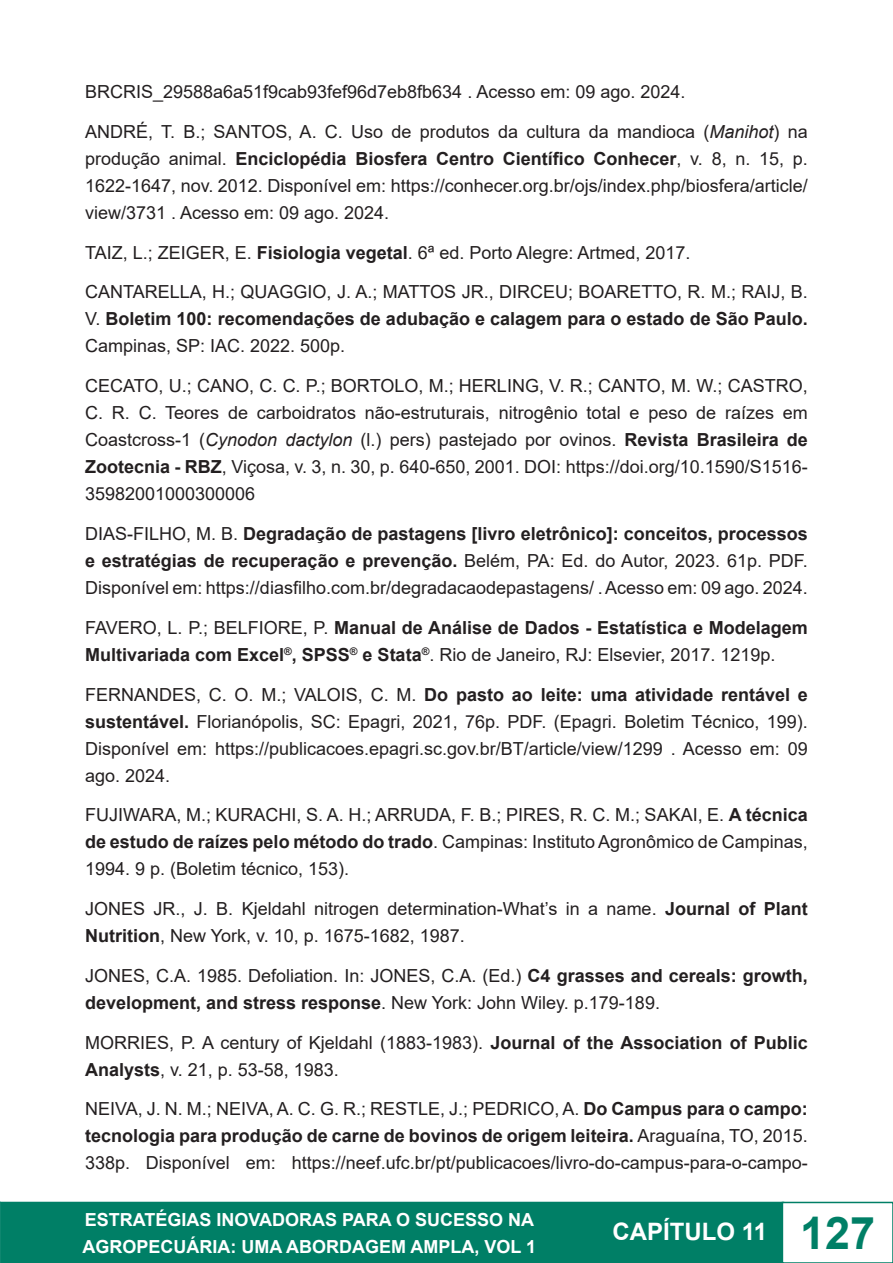
<style>
.page{position:relative;width:893px;height:1263px;background:#fff}
.page>*{position:absolute;margin:0;border:0;box-sizing:border-box;transform-origin:0 0}
.t1{font:700 24px "Arial";color:#fff}
.t2{font:18px/27px "Arial";color:#231f20;text-align:justify}
.t3{font:700 18px/27px "Arial";color:#231f20}
.t4{font:700 18px/27px "Arial";color:#fff}
.s1{font-style:italic}
.s2{font-weight:700}
.s3{font-weight:400}
.s4{font-size:45px;color:#007f66}
</style>
<div class="page">
<div style="left:1px;top:1202px;width:782px;height:60px;background:#007f66"></div>
<div style="left:0;top:1202px;width:784px;height:61px;border:2px solid #007f66"></div>
<svg style="left:0;top:1202px;width:1px;height:61px"></svg>
<div style="left:782px;top:1202px;width:111px;height:61px;border:2px solid #007f66"></div>
<p class="t2" style="left:85px;top:78px;width:602px">BRCRIS_29588a6a51f9cab93fef96d7eb8fb634 . Acesso em: 09 ago. 2024.</p>
<p class="t2" style="left:85px;top:118px;width:724px">ANDRÉ, T. B.; SANTOS, A. C. Uso de produtos da cultura da mandioca (<span class="s1">Manihot</span>) na produção animal. <span class="s2">Enciclopédia Biosfera Centro Científico Conhecer</span>, v. 8, n. 15, p.<br>1622-1647, nov. 2012. Disponível em: https://conhecer.org.br/ojs/index.php/biosfera/article/ view/3731 . Acesso em: 09 ago. 2024.</p>
<p class="t2" style="left:85px;top:239px;width:607px">TAIZ, L.; ZEIGER, E. <span class="s2">Fisiologia vegetal</span>. 6ª ed. Porto Alegre: Artmed, 2017.</p>
<p class="t2" style="left:85px;top:278px;width:724px">CANTARELLA, H.; QUAGGIO, J. A.; MATTOS JR., DIRCEU; BOARETTO, R. M.; RAIJ, B.<br>V. <span class="s2">Boletim 100: recomendações de adubação e calagem para o estado de São Paulo.<br></span>Campinas, SP: IAC. 2022. 500p.</p>
<p class="t2" style="left:85px;top:372px;width:724px">CECATO, U.; CANO, C. C. P.; BORTOLO, M.; HERLING, V. R.; CANTO, M. W.; CASTRO, C. R. C. Teores de carboidratos não-estruturais, nitrogênio total e peso de raízes em Coastcross-1 (<span class="s1">Cynodon dactylon</span> (l.) pers) pastejado por ovinos. <span class="s2">Revista Brasileira de Zootecnia - RBZ</span>, Viçosa, v. 3, n. 30, p. 640-650, 2001. DOI: https://doi.org/10.1590/S1516- 35982001000300006</p>
<p class="t2" style="left:85px;top:520px;width:724px">DIAS-FILHO, M. B. <span class="s2">Degradação de pastagens [livro eletrônico]: conceitos, processos e estratégias de recuperação e prevenção.</span> Belém, PA: Ed. do Autor, 2023. 61p. PDF.<br>Disponível em: https://diasfilho.com.br/degradacaodepastagens/ . Acesso em: 09 ago. 2024.</p>
<p class="t3" style="left:85px;top:614px;width:724px"><span class="s3">FAVERO, L. P.; BELFIORE, P.</span> Manual de Análise de Dados - Estatística e Modelagem<br>Multivariada com Excel<sup>®</sup>, SPSS<sup>®</sup> e Stata<sup>®</sup><span class="s3">. Rio de Janeiro, RJ: Elsevier, 2017. 1219p.</span></p>
<p class="t2" style="left:85px;top:681px;width:724px">FERNANDES, C. O. M.; VALOIS, C. M. <span class="s2">Do pasto ao leite: uma atividade rentável e sustentável.</span> Florianópolis, SC: Epagri, 2021, 76p. PDF. (Epagri. Boletim Técnico, 199).<br>Disponível em: https://publicacoes.epagri.sc.gov.br/BT/article/view/1299 . Acesso em: 09 ago. 2024.</p>
<p class="t2" style="left:85px;top:801px;width:724px">FUJIWARA, M.; KURACHI, S. A. H.; ARRUDA, F. B.; PIRES, R. C. M.; SAKAI, E. <span class="s2">A técnica de estudo de raízes pelo método do trado</span>. Campinas: Instituto Agronômico de Campinas, 1994. 9 p. (Boletim técnico, 153).</p>
<p class="t2" style="left:85px;top:895px;width:724px">JONES JR., J. B. Kjeldahl nitrogen determination-What’s in a name. <span class="s2">Journal of Plant<br>Nutrition</span>, New York, v. 10, p. 1675-1682, 1987.</p>
<p class="t2" style="left:85px;top:962px;width:724px">JONES, C.A. 1985. Defoliation. In: JONES, C.A. (Ed.) <span class="s2">C4 grasses and cereals: growth, development, and stress response</span>. New York: John Wiley. p.179-189.</p>
<p class="t2" style="left:85px;top:1029px;width:724px">MORRIES, P. A century of Kjeldahl (1883-1983). <span class="s2">Journal of the Association of Public<br>Analysts</span>, v. 21, p. 53-58, 1983.</p>
<p class="t2" style="left:85px;top:1095px;width:724px">NEIVA, J. N. M.; NEIVA, A. C. G. R.; RESTLE, J.; PEDRICO, A. <span class="s2">Do Campus para o campo: tecnologia para produção de carne de bovinos de origem leiteira.</span> Araguaína, TO, 2015.<br>338p. Disponível em: https://neef.ufc.br/pt/publicacoes/livro-do-campus-para-o-campo-</p>
<p class="t4" style="left:82px;top:1206px;width:455px">ESTRATÉGIAS INOVADORAS PARA O SUCESSO NA<br>AGROPECUÁRIA: UMA ABORDAGEM AMPLA, VOL 1</p>
<h1 class="t1" style="left:612px;top:1215px;width:264px">CAPÍTULO 11 <span class="s4">127</span></h1>
</div>
